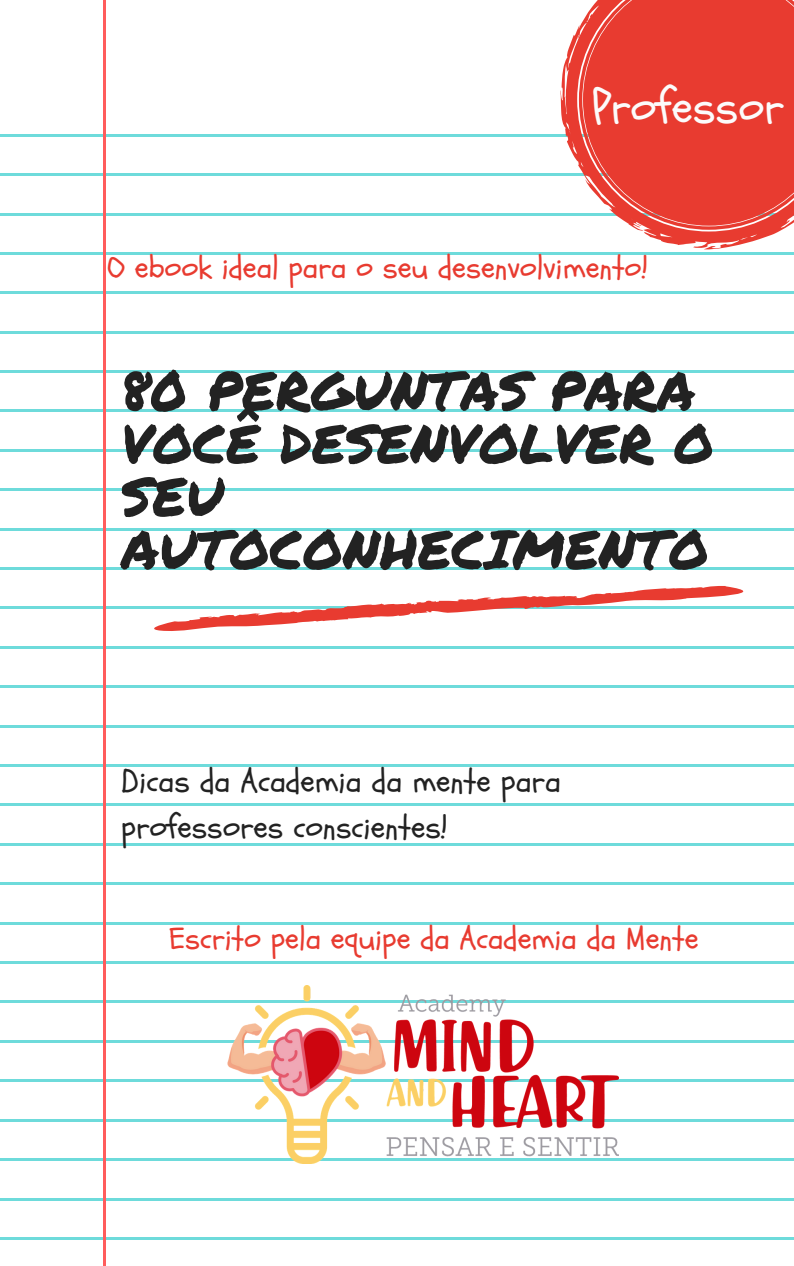
<style>
.page{position:relative;width:794px;height:1266px;background:#fff}
.page>*{position:absolute;margin:0;border:0;box-sizing:border-box;transform-origin:0 0}
.t1{font:54px/52.9px "Permanent Marker";color:#222}
.t2{font:48px "Schoolbell";color:#fcfbfb}
.t3{font:32.55px/45px "Schoolbell";color:#222}
.t4{font:31.5px "Schoolbell";color:#e83b30}
</style>
<div class="page">
<hr style="left:0;top:134px;width:793px;height:3px;background:#6edbdb">
<hr style="left:0;top:173px;width:793px;height:3px;background:#6edbdb">
<hr style="left:0;top:213px;width:793px;height:2px;background:#6edbdb">
<hr style="left:0;top:252px;width:793px;height:3px;background:#6edbdb">
<hr style="left:0;top:292px;width:793px;height:2px;background:#6edbdb">
<hr style="left:0;top:331px;width:793px;height:2px;background:#6edbdb">
<hr style="left:0;top:370px;width:793px;height:3px;background:#6edbdb">
<hr style="left:0;top:410px;width:793px;height:2px;background:#6edbdb">
<hr style="left:0;top:449px;width:793px;height:2px;background:#6edbdb">
<hr style="left:0;top:489px;width:793px;height:2px;background:#6edbdb">
<hr style="left:0;top:528px;width:793px;height:2px;background:#6edbdb">
<hr style="left:0;top:567px;width:793px;height:3px;background:#6edbdb">
<hr style="left:0;top:607px;width:793px;height:2px;background:#6edbdb">
<hr style="left:0;top:646px;width:793px;height:2px;background:#6edbdb">
<hr style="left:0;top:685px;width:793px;height:3px;background:#6edbdb">
<hr style="left:0;top:725px;width:793px;height:2px;background:#6edbdb">
<hr style="left:0;top:764px;width:793px;height:3px;background:#6edbdb">
<hr style="left:0;top:804px;width:793px;height:2px;background:#6edbdb">
<hr style="left:0;top:843px;width:793px;height:2px;background:#6edbdb">
<hr style="left:0;top:882px;width:793px;height:3px;background:#6edbdb">
<hr style="left:0;top:922px;width:793px;height:2px;background:#6edbdb">
<hr style="left:0;top:961px;width:793px;height:3px;background:#6edbdb">
<hr style="left:0;top:1000px;width:793px;height:3px;background:#6edbdb">
<hr style="left:0;top:1040px;width:793px;height:2px;background:#6edbdb">
<hr style="left:0;top:1079px;width:793px;height:3px;background:#6edbdb">
<hr style="left:0;top:1119px;width:793px;height:2px;background:#6edbdb">
<hr style="left:0;top:1158px;width:793px;height:3px;background:#6edbdb">
<hr style="left:0;top:1198px;width:793px;height:2px;background:#6edbdb">
<hr style="left:0;top:1237px;width:793px;height:2px;background:#6edbdb">
<hr style="left:103px;top:0;width:3px;height:1266px;background:#ff5c5c">
<svg style="left:560px;top:28px;width:222px;height:221px"></svg>
<svg style="left:578px;top:0;width:215px;height:230px;background:#e8463c"></svg>
<svg style="left:134px;top:586px;width:641px;height:45px"></svg>
<img style="left:228px;top:985px;width:390px;height:178px">
<h2 class="t2" style="left:591px;top:75px;width:194px">Professor</h2>
<p class="t4" style="left:108px;top:246px;width:541px">O ebook ideal para o seu desenvolvimento!</p>
<h1 class="t1" style="left:121px;top:363px;width:594px">80 PERGUNTAS PARA<br>VOCÊ DESENVOLVER O<br>SEU<br>AUTOCONHECIMENTO</h1>
<p class="t3" style="left:121px;top:760px;width:441px">Dicas da Academia da mente para professores conscientes!</p>
<p class="t4" style="left:169px;top:918px;width:530px">Escrito pela equipe da Academia da Mente</p>
</div>
